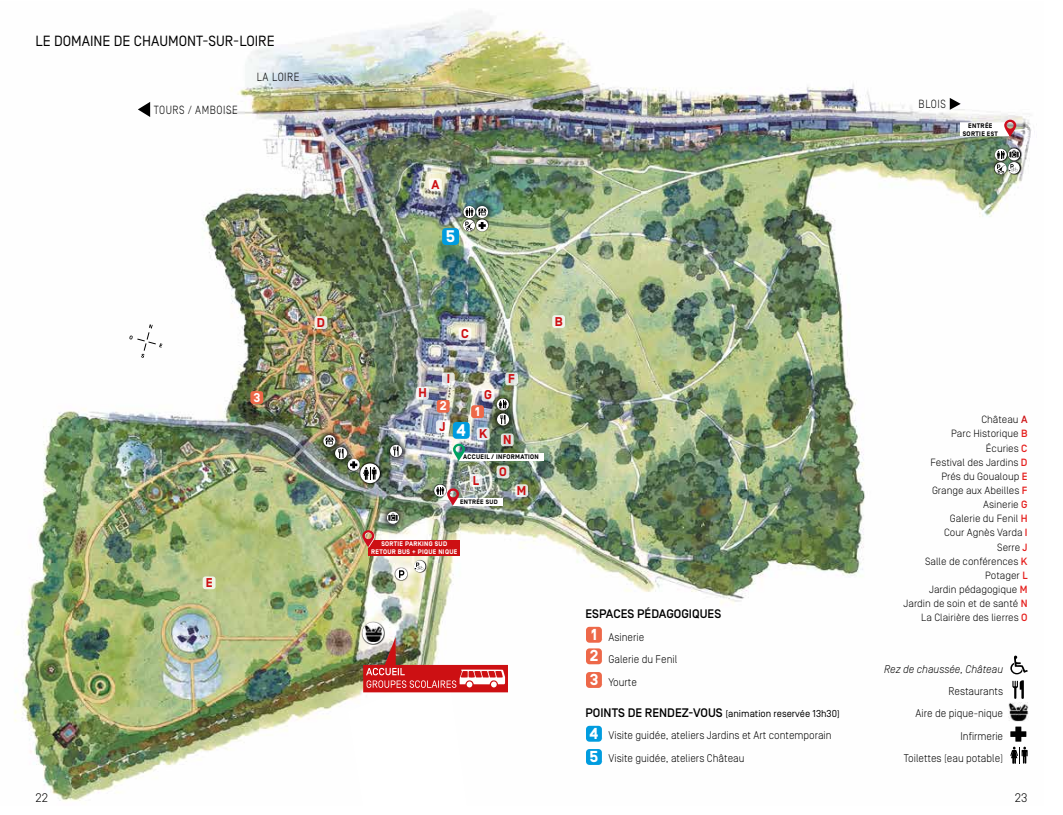
<style>
.page{position:relative;width:1063px;height:815px;background:#fff}
.page>*{position:absolute;margin:0;border:0;box-sizing:border-box;transform-origin:0 0}
.t1{font:700 16.88px "Simplon BP";color:#fff}
.t2{font:700 15.88px/23.2px "Simplon BP";color:#fff}
.t3{font:14.75px "Simplon BP Regular";color:#000}
.t4{font:700 12.75px "Simplon BP";color:#cd1013}
.t5{font:700 12.75px "Simplon BP";color:#fff}
.t6{font:500 12.38px "Simplon BP";color:#000}
.t7{font:300 12.38px "Simplon BP";color:#000}
.t8{font:700 12.38px "Simplon BP";color:#cd1013}
.t9{font:300 11.88px "Simplon BP";letter-spacing:.05em;color:#000;scale:.9 1}
.t10{font:300 11.12px/22.2px "Simplon BP";color:#000;scale:.95 1}
.t11{font:italic 300 11.12px "Simplon BP";color:#000;scale:.95 1}
.t12{font:300 10.5px/14.1px "Simplon BP";color:#000;text-align:right}
.t13{font:10px "Simplon BP Regular";color:#000}
.t14{font:700 6.62px/8px "Simplon BP";letter-spacing:.05em;color:#fff;text-align:center}
.t15{font:700 6.62px/8px "Simplon BP";letter-spacing:.05em;color:#000;text-align:center}
.t16{font:700 6.38px "Simplon BP";letter-spacing:.05em;color:#000}
.s1{font-size:6.25px}
.s2{font-family:"Simplon BP";font-weight:500;font-size:12.38px}
.s3{font-size:6.38px}
.s4{font-weight:500;color:#cd1013}
.s5{font-weight:500;color:#e51e1c}
</style>
<div class="page">
<img style="left:14px;top:11px;width:1017px;height:791px">
<svg style="left:129px;top:324px;width:33px;height:34px"></svg>
<svg style="left:138px;top:102px;width:12px;height:15px"></svg>
<svg style="left:468px;top:198px;width:28px;height:28px"></svg>
<svg style="left:476px;top:206px;width:12px;height:12px"></svg>
<svg style="left:462px;top:219px;width:13px;height:13px"></svg>
<svg style="left:463px;top:219px;width:12px;height:12px"></svg>
<svg style="left:475px;top:219px;width:14px;height:13px"></svg>
<svg style="left:476px;top:219px;width:12px;height:12px"></svg>
<svg style="left:465px;top:222px;width:21px;height:9px"></svg>
<div style="left:453px;top:498px;width:50px;height:8px;background:#fff"></div>
<svg style="left:315px;top:427px;width:28px;height:28px"></svg>
<svg style="left:323px;top:435px;width:12px;height:12px"></svg>
<svg style="left:347px;top:458px;width:14px;height:14px"></svg>
<svg style="left:348px;top:459px;width:12px;height:12px"></svg>
<svg style="left:350px;top:461px;width:7px;height:7px"></svg>
<svg style="left:394px;top:567px;width:14px;height:14px"></svg>
<svg style="left:395px;top:568px;width:12px;height:12px"></svg>
<svg style="left:399px;top:570px;width:5px;height:8px"></svg>
<svg style="left:361px;top:621px;width:24px;height:16px"></svg>
<svg style="left:362px;top:622px;width:22px;height:22px"></svg>
<img style="left:364px;top:625px;width:19px;height:12px">
<svg style="left:950px;top:98px;width:11px;height:12px"></svg>
<svg style="left:960px;top:120px;width:56px;height:17px"></svg>
<svg style="left:994px;top:162px;width:13px;height:13px"></svg>
<div style="left:995px;top:162px;width:12px;height:12px;background:#fff;border-radius:50%"></div>
<svg style="left:1007px;top:162px;width:15px;height:13px"></svg>
<svg style="left:414px;top:560px;width:13px;height:13px"></svg>
<svg style="left:414px;top:560px;width:11px;height:12px"></svg>
<svg style="left:416px;top:563px;width:7px;height:7px"></svg>
<div style="left:459px;top:453px;width:84px;height:7px;background:#fff"></div>
<svg style="left:453px;top:444px;width:12px;height:17px"></svg>
<svg style="left:433px;top:484px;width:14px;height:14px"></svg>
<svg style="left:434px;top:485px;width:12px;height:12px"></svg>
<svg style="left:436px;top:487px;width:23px;height:19px"></svg>
<svg style="left:358px;top:462px;width:24px;height:23px"></svg>
<svg style="left:360px;top:463px;width:20px;height:20px"></svg>
<svg style="left:363px;top:467px;width:13px;height:13px"></svg>
<svg style="left:496px;top:398px;width:14px;height:8px"></svg>
<svg style="left:497px;top:398px;width:12px;height:12px"></svg>
<svg style="left:499px;top:401px;width:8px;height:5px"></svg>
<svg style="left:462px;top:205px;width:14px;height:14px"></svg>
<svg style="left:463px;top:206px;width:12px;height:12px"></svg>
<svg style="left:465px;top:208px;width:21px;height:8px"></svg>
<svg style="left:994px;top:148px;width:13px;height:14px"></svg>
<svg style="left:995px;top:149px;width:12px;height:12px"></svg>
<svg style="left:1007px;top:147px;width:15px;height:15px"></svg>
<svg style="left:1008px;top:148px;width:12px;height:12px"></svg>
<svg style="left:997px;top:150px;width:22px;height:24px"></svg>
<svg style="left:379px;top:504px;width:28px;height:27px"></svg>
<svg style="left:387px;top:512px;width:12px;height:12px"></svg>
<svg style="left:388px;top:514px;width:10px;height:7px"></svg>
<svg style="left:327px;top:439px;width:28px;height:28px"></svg>
<div style="left:335px;top:447px;width:12px;height:12px;background:#fff;border-radius:50%"></div>
<svg style="left:325px;top:438px;width:19px;height:21px"></svg>
<svg style="left:382px;top:437px;width:28px;height:28px"></svg>
<svg style="left:390px;top:445px;width:12px;height:12px"></svg>
<svg style="left:393px;top:446px;width:6px;height:11px"></svg>
<svg style="left:489px;top:406px;width:28px;height:27px"></svg>
<svg style="left:497px;top:413px;width:12px;height:12px"></svg>
<svg style="left:500px;top:415px;width:6px;height:10px"></svg>
<svg style="left:348px;top:637px;width:160px;height:165px"></svg>
<div style="left:429px;top:178px;width:13px;height:13px;background:#fcfbf4;border-radius:3px"></div>
<div style="left:552px;top:315px;width:13px;height:13px;background:#eff4eb;border-radius:3px"></div>
<div style="left:471px;top:405px;width:13px;height:13px;background:#ed6849;border-radius:3px"></div>
<div style="left:437px;top:400px;width:13px;height:13px;background:#ed6849;border-radius:3px"></div>
<div style="left:250px;top:391px;width:13px;height:13px;background:#ed6849;border-radius:3px"></div>
<svg style="left:459px;top:327px;width:12px;height:13px"></svg>
<svg style="left:314px;top:316px;width:13px;height:13px"></svg>
<div style="left:203px;top:576px;width:13px;height:13px;background:#f0f3e6;border-radius:3px"></div>
<div style="left:505px;top:373px;width:13px;height:12px;background:#dee3e1;border-radius:3px"></div>
<svg style="left:482px;top:389px;width:12px;height:12px"></svg>
<svg style="left:416px;top:387px;width:13px;height:13px"></svg>
<svg style="left:477px;top:427px;width:13px;height:13px"></svg>
<svg style="left:470px;top:474px;width:12px;height:13px"></svg>
<svg style="left:515px;top:484px;width:13px;height:13px"></svg>
<svg style="left:501px;top:433px;width:13px;height:13px"></svg>
<div style="left:497px;top:466px;width:12px;height:12px;background:#dde2d9;border-radius:3px"></div>
<svg style="left:442px;top:373px;width:13px;height:12px"></svg>
<svg style="left:436px;top:420px;width:13px;height:13px"></svg>
<div style="left:368px;top:540px;width:92px;height:15px;background:#cd1013"></div>
<div style="left:453px;top:422px;width:17px;height:17px;background:#009cdf;border-radius:4px"></div>
<div style="left:442px;top:228px;width:17px;height:17px;background:#009cdf;border-radius:4px"></div>
<svg style="left:362px;top:530px;width:13px;height:18px"></svg>
<svg style="left:1012px;top:680px;width:12px;height:19px"></svg>
<svg style="left:1010px;top:656px;width:18px;height:18px"></svg>
<svg style="left:1010px;top:727px;width:18px;height:37px"></svg>
<div style="left:586px;top:726px;width:16px;height:16px;background:#009cdf;border-radius:3px"></div>
<div style="left:586px;top:749px;width:16px;height:16px;background:#009cdf;border-radius:3px"></div>
<div style="left:586px;top:627px;width:16px;height:16px;background:#ed6849;border-radius:3px"></div>
<div style="left:586px;top:648px;width:16px;height:16px;background:#ed6849;border-radius:3px"></div>
<div style="left:586px;top:672px;width:16px;height:16px;background:#ed6849;border-radius:3px"></div>
<img style="left:1009px;top:702px;width:20px;height:19px">
<h3 class="t3" style="left:35px;top:33px;width:241px">LE DOMAINE DE CHAUMONT-SUR-LOIRE</h3>
<p class="t9" style="left:154px;top:103px;width:95px">TOURS / AMBOISE</p>
<p class="t9" style="left:257px;top:69px;width:49px">LA LOIRE</p>
<p class="t5" style="left:253px;top:390px;width:9px">3</p>
<p class="t4" style="left:317px;top:315px;width:10px">D</p>
<p class="t4" style="left:206px;top:575px;width:8px">E</p>
<p class="t4" style="left:431px;top:177px;width:9px">A</p>
<h1 class="t1" style="left:446px;top:226px;width:11px">5</h1>
<p class="t4" style="left:461px;top:326px;width:9px">C</p>
<p class="t4" style="left:447px;top:371px;width:5px">I</p>
<p class="t4" style="left:508px;top:371px;width:8px">F</p>
<p class="t4" style="left:418px;top:386px;width:10px">H</p>
<p class="t4" style="left:484px;top:388px;width:9px">G</p>
<p class="t4" style="left:479px;top:426px;width:10px">K</p>
<p class="t4" style="left:473px;top:473px;width:8px">L</p>
<p class="t5" style="left:440px;top:399px;width:8px">2</p>
<p class="t5" style="left:475px;top:405px;width:6px">1</p>
<p class="t4" style="left:439px;top:419px;width:8px">J</p>
<h1 class="t1" style="left:457px;top:420px;width:10px">4</h1>
<p class="t4" style="left:503px;top:432px;width:10px">N</p>
<p class="t8" style="left:499px;top:465px;width:9px">O</p>
<p class="t15" style="left:463px;top:453px;width:77px">ACCUEIL / INFORMATION</p>
<p class="t4" style="left:517px;top:483px;width:11px">M</p>
<p class="t16" style="left:460px;top:498px;width:39px">ENTRÉE <span class="s1">SUD</span></p>
<p class="t14" style="left:371px;top:540px;width:88px">SORTIE PARKING SUD<br>RETOUR BUS + PIQUE NIQUE</p>
<p class="t4" style="left:555px;top:314px;width:9px">B</p>
<p class="t6" style="left:586px;top:607px;width:137px">ESPACES PÉDAGOGIQUES</p>
<h2 class="t2" style="left:590px;top:625px;width:10px;line-height:21px">1<br>2</h2>
<h2 class="t2" style="left:590px;top:669px;width:10px">3</h2>
<p class="t10" style="left:609px;top:626px;width:74px">Asinerie<br>Galerie du Fenil<br>Yourte</p>
<p class="t13" style="left:586px;top:708px;width:256px"><span class="s2">POINTS DE RENDEZ-VOUS</span> (animation reservée 13h30)</p>
<h2 class="t2" style="left:590px;top:722px;width:10px">4<br>5</h2>
<p class="t10" style="left:609px;top:724px;width:236px">Visite guidée, ateliers Jardins et Art contemporain<br>Visite guidée, ateliers Château</p>
<p class="t9" style="left:919px;top:97px;width:32px">BLOIS</p>
<p class="t15" style="left:963px;top:122px;width:37px">ENTRÉE<br>SORTIE <span class="s3">EST</span></p>
<p class="t12" style="left:904px;top:412px;width:125px">Château <span class="s4">A<br></span>Parc Historique <span class="s5">B<br></span>Écuries <span class="s5">C<br></span>Festival des Jardins <span class="s5">D<br></span>Prés du Goualoup <span class="s5">E<br></span>Grange aux Abeilles <span class="s5">F<br></span>Asinerie <span class="s5">G<br></span>Galerie du Fenil <span class="s5">H<br></span>Cour Agnès Varda <span class="s5">I<br></span>Serre <span class="s5">J<br></span>Salle de conférences <span class="s5">K<br></span>Potager <span class="s5">L<br></span>Jardin pédagogique <span class="s5">M<br></span>Jardin de soin et de santé <span class="s5">N<br></span>La Clairière des lierres <span class="s5">O</span></p>
<p class="t11" style="left:884px;top:662px;width:127px">Rez de chaussée, Château</p>
<p class="t10" style="left:904px;top:680px;width:106px;text-align:right">Restaurants<br>Aire de pique-nique<br>Infirmerie<br>Toilettes (eau potable)</p>
<p class="t7" style="left:35px;top:790px;width:14px">22</p>
<p class="t7" style="left:1015px;top:790px;width:14px">23</p>
</div>
